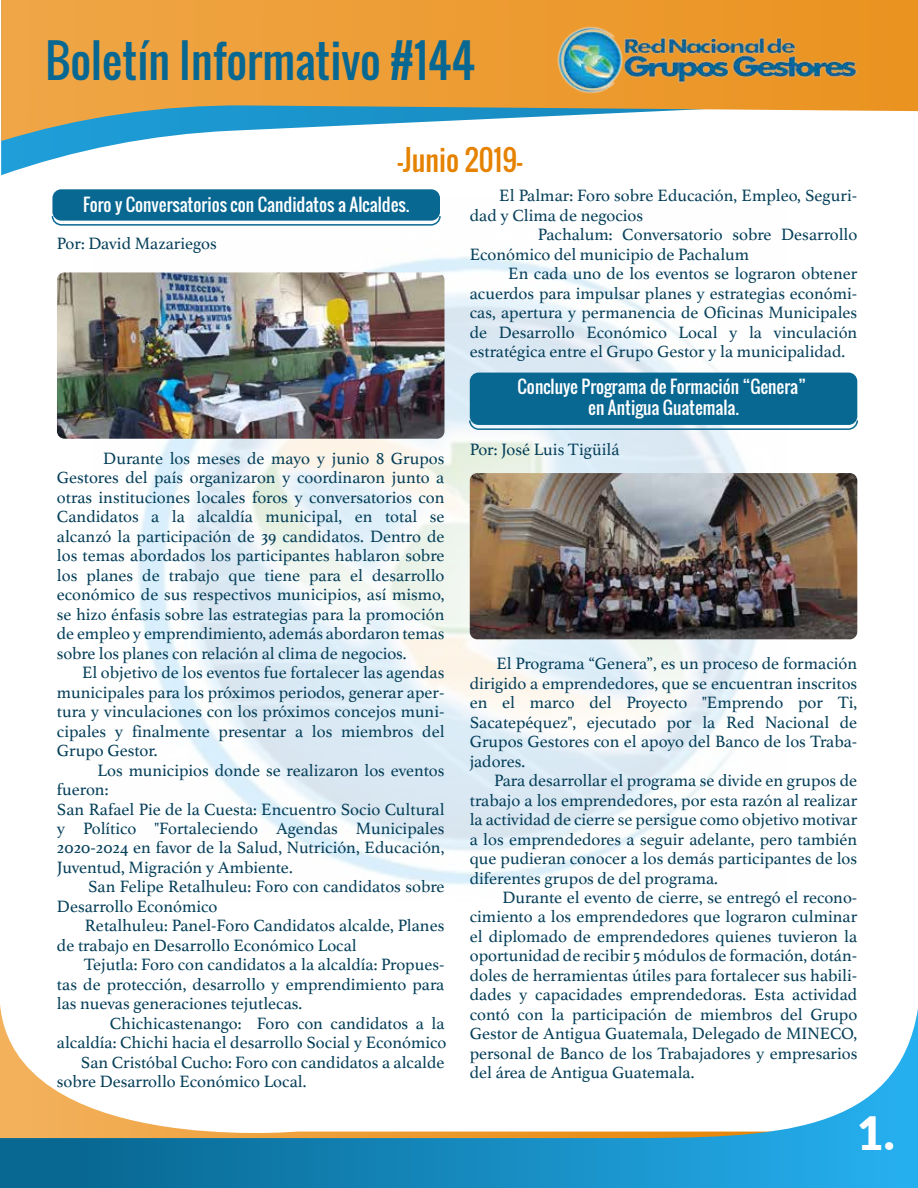
<style>
.page{position:relative;width:918px;height:1188px;background:#fff}
.page>*{position:absolute;margin:0;border:0;box-sizing:border-box;transform-origin:0 0}
.t1{font:900 45.9px "Lato";color:#fff}
.t2{font:44.7px "Oswald";color:#086892}
.t3{font:28.05px "Oswald";color:#e58200}
.t4{font:17.25px/19.5px "Athelas";color:#053f59;text-align:justify}
.t5{font:17.25px/20.7px "Oswald";color:#fff;text-align:center}
</style>
<div class="page">
<img style="left:138px;top:257px;width:648px;height:628px">
<div style="left:52px;top:189px;width:388px;height:32px;background:#086892;border-radius:9px"></div>
<svg style="left:51px;top:215px;width:390px;height:11px"></svg>
<div style="left:470px;top:373px;width:387px;height:52px;background:#086892;border-radius:9px"></div>
<svg style="left:468px;top:419px;width:390px;height:12px"></svg>
<img style="left:57px;top:272px;width:387px;height:167px">
<img style="left:470px;top:473px;width:387px;height:166px">
<svg style="left:1px;top:141px;width:134px;height:34px"></svg>
<svg style="left:1px;top:0;width:917px;height:141px"></svg>
<svg style="left:0;top:1008px;width:918px;height:180px"></svg>
<img style="left:556px;top:20px;width:301px;height:79px">
<h2 class="t2" style="left:45px;top:27px;width:431px">Boletín Informativo #144</h2>
<h3 class="t3" style="left:398px;top:138px;width:126px">-Junio 2019-</h3>
<p class="t5" style="left:83px;top:194px;width:328px">Foro y Conversatorios con Candidatos a Alcaldes.</p>
<p class="t4" style="left:57px;top:233px;width:161px">Por: David Mazariegos</p>
<p class="t4" style="left:57px;top:448px;width:389px;text-indent:46px">Durante los meses de mayo y junio 8 Grupos Gestores del país organizaron y coordinaron junto a otras instituciones locales foros y conversatorios con Candidatos a la alcaldía municipal, en total se alcanzó la participación de 39 candidatos. Dentro de los temas abordados los participantes hablaron sobre los planes de trabajo que tiene para el desarrollo económico de sus respectivos municipios, así mismo, se hizo énfasis sobre las estrategias para la promoción de empleo y emprendimiento, además abordaron temas sobre los planes con relación al clima de negocios.</p>
<p class="t4" style="left:57px;top:662px;width:389px;text-indent:25px">El objetivo de los eventos fue fortalecer las agendas municipales para los próximos periodos, generar aper&shy;tura y vinculaciones con los próximos concejos muni&shy;cipales y finalmente presentar a los miembros del Grupo Gestor.</p>
<p class="t4" style="left:57px;top:760px;width:389px;text-align:left;text-indent:41px">Los municipios donde se realizaron los eventos fueron:<br>San Rafael Pie de la Cuesta: Encuentro Socio Cultural y Político "Fortaleciendo Agendas Municipales 2020-2024 en favor de la Salud, Nutrición, Educación, Juventud, Migración y Ambiente.</p>
<p class="t4" style="left:57px;top:877px;width:389px;text-indent:31px">San Felipe Retalhuleu: Foro con candidatos sobre<br>Desarrollo Económico</p>
<p class="t4" style="left:57px;top:916px;width:389px;text-indent:28px">Retalhuleu: Panel-Foro Candidatos alcalde, Planes de trabajo en Desarrollo Económico Local</p>
<p class="t4" style="left:57px;top:955px;width:389px;text-indent:27px">Tejutla: Foro con candidatos a la alcaldía: Propues&shy;tas de protección, desarrollo y emprendimiento para las nuevas generaciones tejutlecas.</p>
<p class="t4" style="left:110px;top:1013px;width:336px">Chichicastenango: Foro con candidatos a la</p>
<p class="t4" style="left:57px;top:1032px;width:391px">alcaldía: Chichi hacia el desarrollo Social y Económico</p>
<p class="t4" style="left:81px;top:1052px;width:365px">San Cristóbal Cucho: Foro con candidatos a alcalde</p>
<p class="t4" style="left:57px;top:1071px;width:251px">sobre Desarrollo Económico Local.</p>
<p class="t4" style="left:470px;top:185px;width:389px;text-indent:29px">El Palmar: Foro sobre Educación, Empleo, Seguri&shy;dad y Clima de negocios</p>
<p class="t4" style="left:470px;top:224px;width:389px;text-indent:68px">Pachalum: Conversatorio sobre Desarrollo<br>Económico del municipio de Pachalum</p>
<p class="t4" style="left:470px;top:263px;width:389px;text-indent:39px">En cada uno de los eventos se lograron obtener acuerdos para impulsar planes y estrategias económi&shy;cas, apertura y permanencia de Oficinas Municipales de Desarrollo Económico Local y la vinculación estratégica entre el Grupo Gestor y la municipalidad.</p>
<p class="t5" style="left:518px;top:377px;width:290px">Concluye Programa de Formación “Genera” en Antigua Guatemala.</p>
<p class="t4" style="left:470px;top:439px;width:151px">Por: José Luis Tigüilá</p>
<p class="t4" style="left:470px;top:653px;width:389px;text-indent:27px">El Programa “Genera”, es un proceso de formación dirigido a emprendedores, que se encuentran inscritos en el marco del Proyecto "Emprendo por Ti, Sacatepéquez", ejecutado por la Red Nacional de Grupos Gestores con el apoyo del Banco de los Traba&shy;jadores.</p>
<p class="t4" style="left:470px;top:770px;width:389px;text-indent:24px">Para desarrollar el programa se divide en grupos de trabajo a los emprendedores, por esta razón al realizar la actividad de cierre se persigue como objetivo motivar a los emprendedores a seguir adelante, pero también que pudieran conocer a los demás participantes de los diferentes grupos de del programa.</p>
<p class="t4" style="left:470px;top:887px;width:389px;text-indent:33px">Durante el evento de cierre, se entregó el recono&shy;cimiento a los emprendedores que lograron culminar el diplomado de emprendedores quienes tuvieron la oportunidad de recibir 5 módulos de formación, dotán&shy;doles de herramientas útiles para fortalecer sus habili&shy;dades y capacidades emprendedoras. Esta actividad contó con la participación de miembros del Grupo Gestor de Antigua Guatemala, Delegado de MINECO, personal de Banco de los Trabajadores y empresarios del área de Antigua Guatemala.</p>
<h1 class="t1" style="left:857px;top:1099px;width:39px">1.</h1>
<h1 class="t1" style="left:857px;top:1121px;width:39px">1.</h1>
</div>
